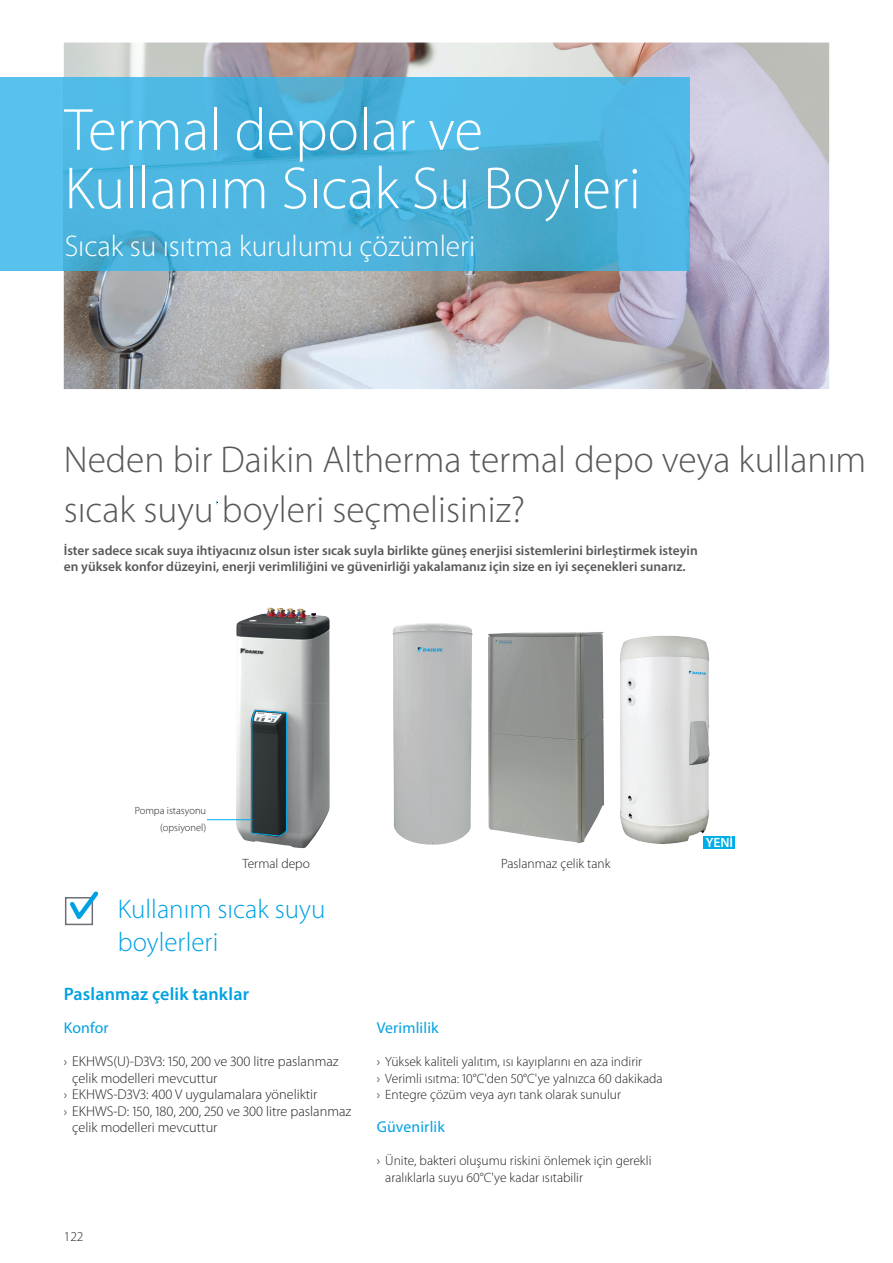
<style>
.page{position:relative;width:893px;height:1263px;background:#fff}
.page>*{position:absolute;margin:0;border:0;box-sizing:border-box;transform-origin:0 0}
.t1{font:300 60px/58.5px "Myriad Pro";color:#fff}
.t2{font:300 37.5px/49.5px "Myriad Pro";color:#57585a}
.t3{font:300 30px "Myriad Pro";color:#fff}
.t4{font:300 27px/33px "Myriad Pro";color:#00a1e3}
.t5{font:600 18px "Myriad Pro";letter-spacing:.01em;color:#00a1e3}
.t6{font:15.75px "Myriad Pro";letter-spacing:.01em;color:#00a1e3}
.t7{font:300 14.25px "Myriad Pro";color:#231f20}
.t8{font:300 13.5px/16.5px "Myriad Pro";color:#231f20}
.t9{font:600 13.5px/16.5px "Myriad Pro";color:#57585a}
.t10{font:600 13.5px "Myriad Pro";color:#fff}
.t11{font:300 10.5px/16.5px "Myriad Pro";color:#231f20;text-align:right}
.s1{font-size:13.5px}
</style>
<div class="page">
<img style="left:64px;top:43px;width:765px;height:346px">
<img style="left:236px;top:608px;width:94px;height:240px">
<svg style="left:251px;top:709px;width:36px;height:128px;background:#36454b"></svg>
<hr style="left:207px;top:819px;width:45px;height:1px;background:#00aeef">
<img style="left:392px;top:623px;width:81px;height:221px">
<img style="left:620px;top:636px;width:89px;height:208px">
<img style="left:488px;top:632px;width:116px;height:211px">
<div style="left:0;top:77px;width:64px;height:193px;background:#58c1ee"></div>
<img style="left:64px;top:77px;width:626px;height:193px">
<div style="left:65px;top:897px;width:28px;height:28px;border:2px solid #6e6f76"></div>
<svg style="left:66px;top:891px;width:33px;height:34px"></svg>
<div style="left:703px;top:836px;width:32px;height:13px;background:#00aee7"></div>
<h1 class="t1" style="left:65px;top:102px;width:578px">Termal depolar ve<br>Kullanım Sıcak Su Boyleri</h1>
<h3 class="t3" style="left:65px;top:229px;width:412px">Sıcak su ısıtma kurulumu çözümleri</h3>
<h2 class="t2" style="left:64px;top:435px;width:804px">Neden bir Daikin Altherma termal depo veya kullanım sıcak suyu boyleri seçmelisiniz?</h2>
<p class="t9" style="left:64px;top:541px;width:635px">İster sadece sıcak suya ihtiyacınız olsun ister sıcak suyla birlikte güneş enerjisi sistemlerini birleştirmek isteyin en yüksek konfor düzeyini, enerji verimliliğini ve güvenirliği yakalamanız için size en iyi seçenekleri sunarız.</p>
<p class="t11" style="left:135px;top:802px;width:73px">Pompa istasyonu (opsiyonel)</p>
<p class="t8" style="left:242px;top:856px;width:69px">Termal depo</p>
<p class="t8" style="left:501px;top:856px;width:111px">Paslanmaz çelik tank</p>
<h3 class="t4" style="left:118px;top:892px;width:209px">Kullanım sıcak suyu boylerleri</h3>
<h3 class="t5" style="left:64px;top:983px;width:187px">Paslanmaz çelik tanklar</h3>
<p class="t6" style="left:64px;top:1018px;width:46px">Konfor</p>
<p class="t7" style="left:64px;top:1053px;width:276px"><span class="s1">›</span> EKHWS(U)-D3V3: 150, 200 ve 300 litre paslanmaz</p>
<p class="t7" style="left:72px;top:1070px;width:147px">çelik modelleri mevcuttur</p>
<p class="t7" style="left:64px;top:1086px;width:255px"><span class="s1">›</span> EKHWS-D3V3: 400 V uygulamalara yöneliktir</p>
<p class="t7" style="left:64px;top:1103px;width:289px"><span class="s1">›</span> EKHWS-D: 150, 180, 200, 250 ve 300 litre paslanmaz</p>
<p class="t7" style="left:72px;top:1119px;width:147px">çelik modelleri mevcuttur</p>
<p class="t8" style="left:64px;top:1229px;width:21px">122</p>
<p class="t6" style="left:377px;top:1018px;width:63px">Verimlilik</p>
<p class="t8" style="left:377px;top:1054px;width:287px">› Yüksek kaliteli yalıtım, ısı kayıplarını en aza indirir<br>› Verimli ısıtma: 10°C'den 50°C'ye yalnızca 60 dakikada › Entegre çözüm veya ayrı tank olarak sunulur</p>
<p class="t6" style="left:377px;top:1117px;width:70px">Güvenirlik</p>
<p class="t8" style="left:385px;top:1153px;width:268px;text-indent:-9px">› Ünite, bakteri oluşumu riskini önlemek için gerekli aralıklarla suyu 60°C'ye kadar ısıtabilir</p>
<p class="t10" style="left:706px;top:834px;width:29px">YENİ</p>
</div>
